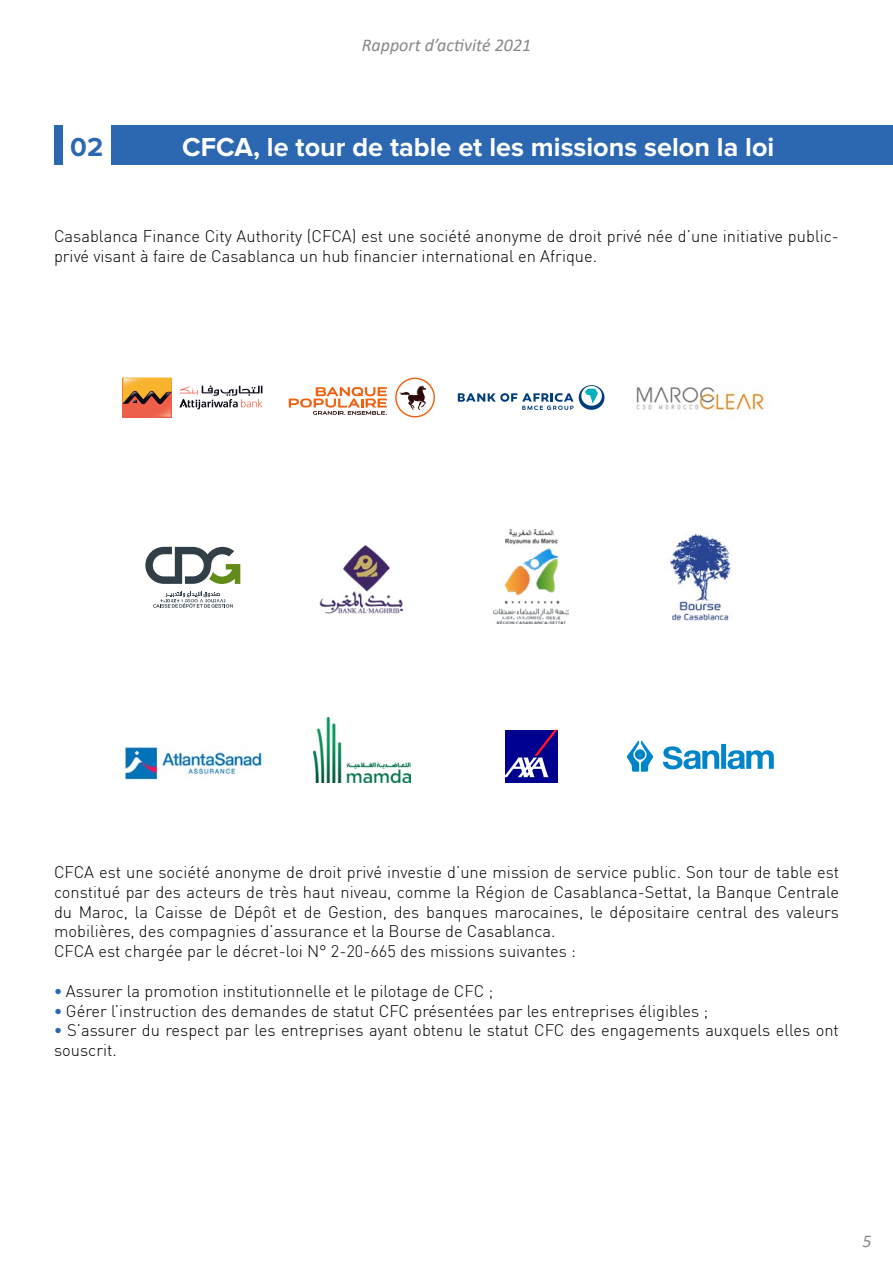
<style>
.page{position:relative;width:893px;height:1263px;background:#fff}
.page>*{position:absolute;margin:0;border:0;box-sizing:border-box;transform-origin:0 0}
.t1{font:700 27px "Proxima Nova";color:#fff}
.t2{font:700 27px "Proxima Nova";color:#2c68b1}
.t3{font:italic 18px "Calibri";color:#8a8989}
.t4{font:300 16.5px/19.8px "DIN";color:#000}
.s1{font-weight:700;color:#2c68b1}
</style>
<div class="page">
<div style="left:54px;top:125px;width:9px;height:40px;background:#2c68b1"></div>
<div style="left:111px;top:125px;width:782px;height:40px;background:#2c68b1"></div>
<div style="left:123px;top:377px;width:49px;height:40px;background:#ee5e49"></div>
<svg style="left:123px;top:377px;width:49px;height:27px"></svg>
<svg style="left:180px;top:385px;width:83px;height:25px"></svg>
<svg style="left:289px;top:387px;width:98px;height:28px"></svg>
<svg style="left:395px;top:378px;width:40px;height:39px"></svg>
<svg style="left:458px;top:385px;width:147px;height:25px"></svg>
<svg style="left:153px;top:592px;width:80px;height:16px"></svg>
<svg style="left:145px;top:547px;width:95px;height:37px"></svg>
<img style="left:494px;top:530px;width:75px;height:94px">
<img style="left:319px;top:545px;width:85px;height:69px">
<img style="left:668px;top:533px;width:63px;height:88px">
<img style="left:124px;top:746px;width:138px;height:34px">
<div style="left:505px;top:730px;width:52px;height:52px;background:#00008f"></div>
<svg style="left:505px;top:730px;width:52px;height:47px"></svg>
<img style="left:313px;top:717px;width:98px;height:65px">
<svg style="left:627px;top:740px;width:147px;height:32px"></svg>
<img style="left:636px;top:387px;width:129px;height:25px">
<p class="t3" style="left:362px;top:33px;width:171px">Rapport d’activité 2021</p>
<h1 class="t2" style="left:70px;top:131px;width:34px">02</h1>
<h1 class="t1" style="left:182px;top:131px;width:594px">CFCA, le tour de table et les missions selon la loi</h1>
<p class="t4" style="left:54px;top:226px;width:786px">Casablanca Finance City Authority (CFCA) est une société anonyme de droit privé née d’une initiative public&shy;privé visant à faire de Casablanca un hub financier international en Afrique.</p>
<p class="t4" style="left:54px;top:862px;width:786px">CFCA est une société anonyme de droit privé investie d’une mission de service public. Son tour de table est constitué par des acteurs de très haut niveau, comme la Région de Casablanca-Settat, la Banque Centrale du Maroc, la Caisse de Dépôt et de Gestion, des banques marocaines, le dépositaire central des valeurs mobilières, des compagnies d’assurance et la Bourse de Casablanca.<br>CFCA est chargée par le décret-loi N° 2-20-665 des missions suivantes :</p>
<p class="t4" style="left:54px;top:981px;width:441px"><span class="s1">•</span> Assurer la promotion institutionnelle et le pilotage de CFC ;</p>
<p class="t4" style="left:54px;top:1000px;width:656px"><span class="s1">•</span> Gérer l’instruction des demandes de statut CFC présentées par les entreprises éligibles ;</p>
<p class="t4" style="left:54px;top:1020px;width:786px"><span class="s1">•</span> S’assurer du respect par les entreprises ayant obtenu le statut CFC des engagements auxquels elles ont souscrit.</p>
<p class="t3" style="left:863px;top:1228px;width:11px">5</p>
</div>
